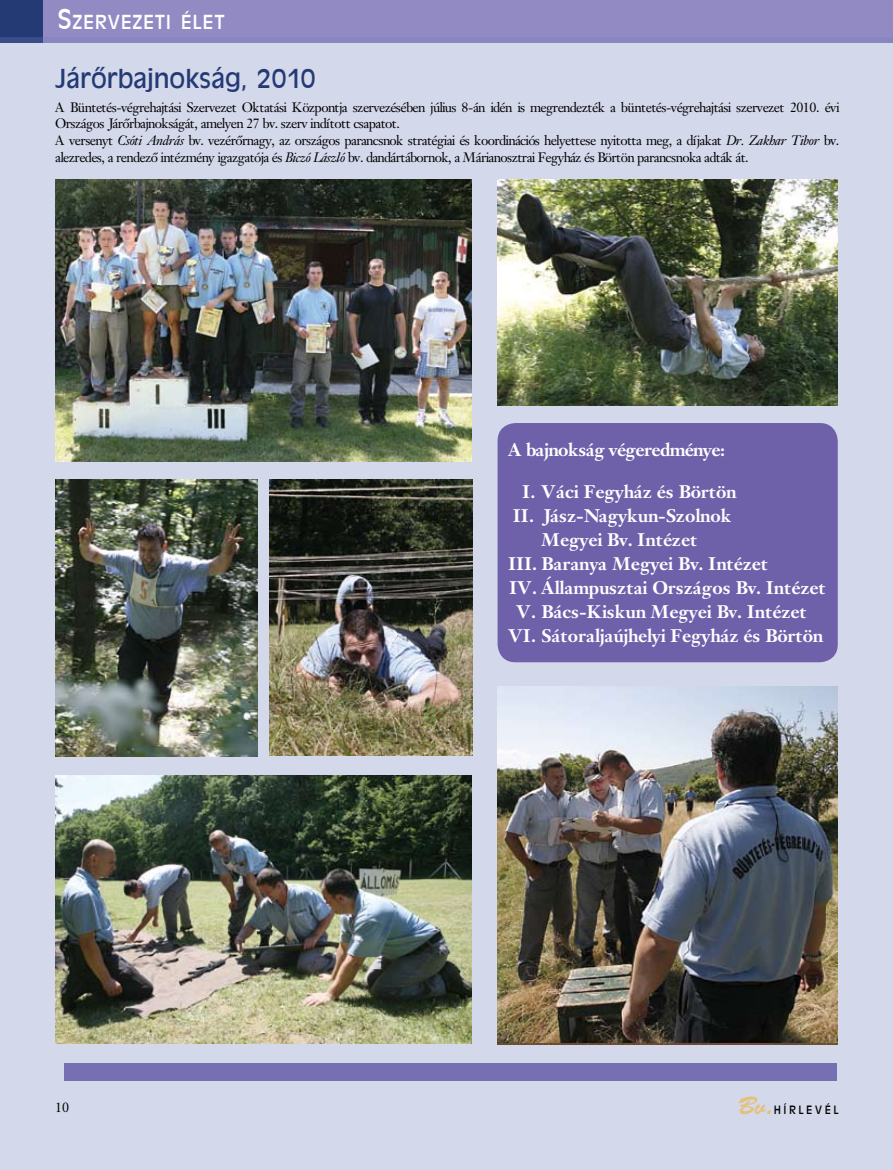
<style>
.page{position:relative;width:893px;height:1170px;background:#fff}
.page>*{position:absolute;margin:0;border:0;box-sizing:border-box;transform-origin:0 0}
.t1{font:25.5px "Incised 901 HU Normal";color:#243a75}
.t2{font:25.2px "Brush Script Std";color:#e6c077}
.t3{font:18.9px "Incised 901 HU Normal";color:#fff}
.t4{font:700 18px "Janson Text PFL";color:#fff}
.t5{font:700 18px "Janson Text PFL";letter-spacing:-.025em;color:#fff}
.t6{font:13.5px/16.5px "Janson Text PFL";letter-spacing:-.025em;color:#000}
.t7{font:11.25px "Incised 901 HU Normal";letter-spacing:.24em;color:#000;scale:.95 1}
.s1{font-size:27px}
.s2{font-style:italic}
</style>
<div class="page">
<div style="left:0;top:0;width:893px;height:43px;background:#918ac3"></div>
<div style="left:0;top:0;width:43px;height:43px;background:#243a75"></div>
<div style="left:0;top:37px;width:893px;height:1132px;background:#d4d8eb"></div>
<div style="left:64px;top:1063px;width:773px;height:17px;background:#7670b3"></div>
<img style="left:55px;top:179px;width:417px;height:283px">
<img style="left:497px;top:179px;width:341px;height:226px">
<div style="left:498px;top:423px;width:340px;height:239px;background:#6e61aa;border-radius:18px"></div>
<img style="left:498px;top:686px;width:340px;height:357px">
<img style="left:55px;top:775px;width:417px;height:268px">
<img style="left:55px;top:479px;width:203px;height:277px">
<img style="left:269px;top:479px;width:203px;height:276px">
<h3 class="t3" style="left:57px;top:11px;width:27px"><span class="s1">S</span>ZERVEZETI</h3>
<h3 class="t3" style="left:181px;top:11px;width:33px">ÉLET</h3>
<h1 class="t1" style="left:55px;top:63px;width:262px">JÁRÕRBAJNOKSÁG, 2010</h1>
<p class="t6" style="left:55px;top:99px;width:785px">A Büntetés-végrehajtási Szervezet Oktatási Központja szervezésében július 8-án idén is megrendezték a büntetés-végrehajtási szervezet 2010. évi Országos Járőrbajnokságát, amelyen 27 bv. szerv indított csapatot.<br>A versenyt <span class="s2">Csóti András</span> bv. vezérőrnagy, az országos parancsnok stratégiai és koordinációs helyettese nyitotta meg, a díjakat <span class="s2">Dr. Zakhar Tibor</span> bv. alezredes, a rendező intézmény igazgatója és <span class="s2">Biczó László</span> bv. dandártábornok, a Márianosztrai Fegyház és Börtön parancsnoka adták át.</p>
<h3 class="t5" style="left:508px;top:438px;width:218px">A bajnokság végeredménye:</h3>
<h3 class="t4" style="left:523px;top:480px;width:215px">I. Váci Fegyház és Börtön</h3>
<h3 class="t4" style="left:513px;top:504px;width:220px">II. Jász-Nagykun-Szolnok</h3>
<h3 class="t4" style="left:541px;top:528px;width:157px">Megyei Bv. Intézet</h3>
<h3 class="t4" style="left:508px;top:552px;width:261px">III. Baranya Megyei Bv. Intézet</h3>
<h3 class="t4" style="left:510px;top:576px;width:318px">IV. Állampusztai Országos Bv. Intézet</h3>
<h3 class="t4" style="left:516px;top:600px;width:292px">V. Bács-Kiskun Megyei Bv. Intézet</h3>
<h3 class="t4" style="left:508px;top:624px;width:316px">VI. Sátoraljaújhelyi Fegyház és Börtön</h3>
<p class="t6" style="left:55px;top:1098px;width:15px">10</p>
<h2 class="t2" style="left:738px;top:1092px;width:37px">Bv.</h2>
<p class="t7" style="left:774px;top:1102px;width:70px">HÍRLE VÉ L</p>
</div>
